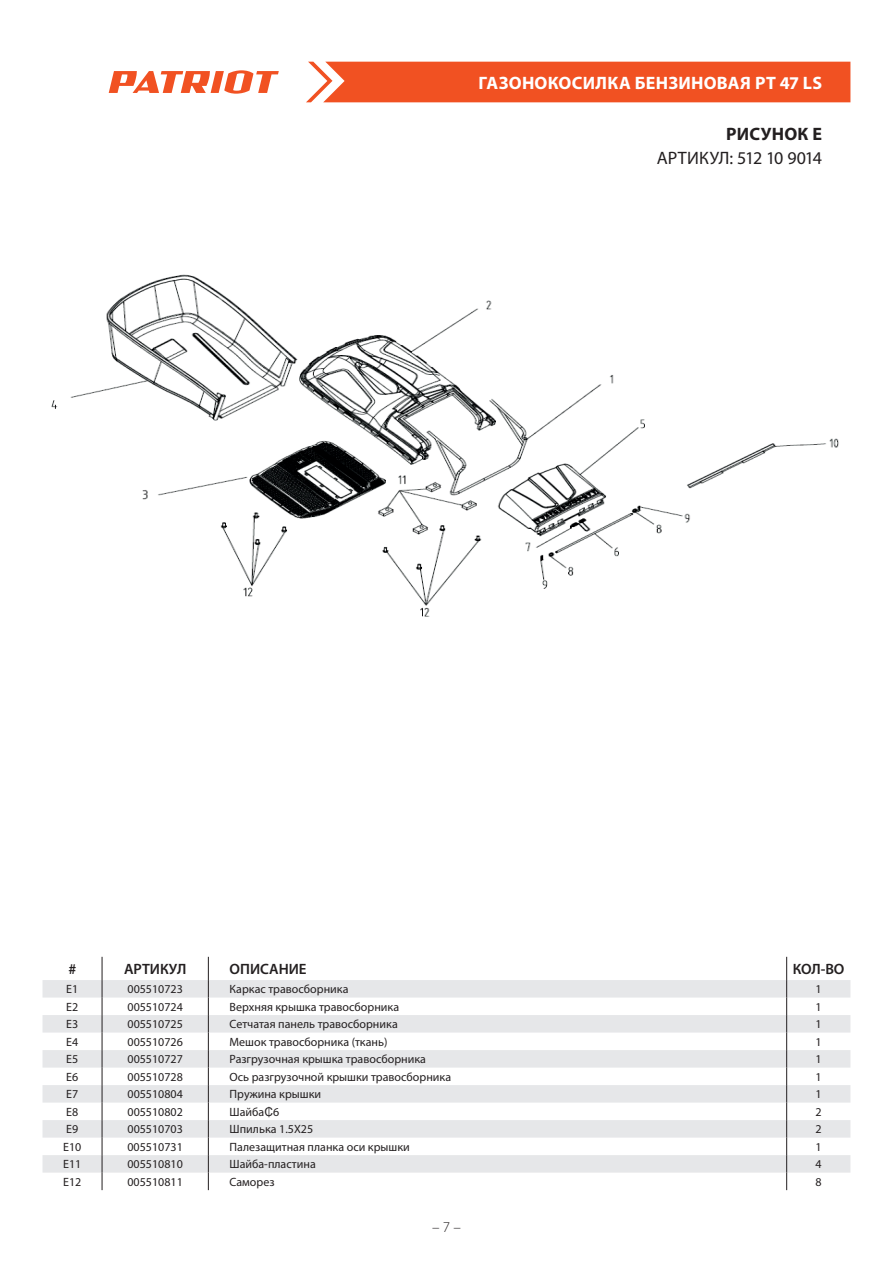
<style>
.page{position:relative;width:893px;height:1263px;background:#fff}
.page>*{position:absolute;margin:0;border:0;box-sizing:border-box;transform-origin:0 0}
.t1{font:700 18px "Myriad Pro";letter-spacing:.015em;color:#fff}
.t2{font:18px "Myriad Pro";letter-spacing:-.05em;color:#231f20}
.t3{font:700 18px "Myriad Pro";color:#231f20}
.t4{font:600 15px "Myriad Pro";color:#231f20}
.t5{font:300 15px "Myriad Pro";color:#231f20}
.t6{font:12px "Myriad Pro";color:#231f20}
.s1{font-family:"Arial"}
</style>
<div class="page">
<div style="left:306px;top:62px;width:544px;height:40px;background:#f15122"></div>
<svg style="left:109px;top:70px;width:170px;height:24px"></svg>
<svg style="left:43px;top:957px;width:807px;height:233px"></svg>
<svg style="left:43px;top:980px;width:807px;height:192px;fill:#e6e7e9"></svg>
<svg style="left:102px;top:957px;width:1px;height:233px"></svg>
<svg style="left:208px;top:957px;width:1px;height:233px"></svg>
<svg style="left:786px;top:957px;width:1px;height:233px"></svg>
<img style="left:51px;top:274px;width:788px;height:343px">
<h1 class="t1" style="left:479px;top:71px;width:345px">газонокосилка бензиновая РТ 47 Ls</h1>
<h1 class="t3" style="left:726px;top:123px;width:12px">РИС</h1>
<h1 class="t3" style="left:761px;top:123px;width:24px">УНОК</h1>
<h1 class="t3" style="left:812px;top:123px;width:11px">E</h1>
<h1 class="t2" style="left:657px;top:147px;width:167px">АРТИКУЛ: 512 10 9014</h1>
<p class="t4" style="left:68px;top:959px;width:9px">#</p>
<p class="t4" style="left:124px;top:959px;width:64px">АРТИКУЛ</p>
<p class="t4" style="left:230px;top:959px;width:78px">ОПИСАНИЕ</p>
<p class="t4" style="left:793px;top:959px;width:53px">КОЛ-ВО</p>
<p class="t6" style="left:66px;top:982px;width:14px">E1</p>
<p class="t6" style="left:128px;top:982px;width:57px">005510723</p>
<p class="t6" style="left:230px;top:982px;width:120px">Каркас травосборника</p>
<p class="t6" style="left:815px;top:982px;width:8px">1</p>
<p class="t6" style="left:66px;top:999px;width:14px">E2</p>
<p class="t6" style="left:128px;top:999px;width:57px">005510724</p>
<p class="t6" style="left:230px;top:999px;width:171px">Верхняя крышка травосборника</p>
<p class="t6" style="left:815px;top:999px;width:8px">1</p>
<p class="t6" style="left:66px;top:1017px;width:14px">E3</p>
<p class="t6" style="left:128px;top:1017px;width:57px">005510725</p>
<p class="t6" style="left:230px;top:1017px;width:170px">Сетчатая панель травосборника</p>
<p class="t6" style="left:815px;top:1017px;width:8px">1</p>
<p class="t6" style="left:66px;top:1034px;width:14px">E4</p>
<p class="t6" style="left:128px;top:1034px;width:57px">005510726</p>
<p class="t6" style="left:230px;top:1034px;width:159px">Мешок травосборника (ткань)</p>
<p class="t6" style="left:815px;top:1034px;width:8px">1</p>
<p class="t6" style="left:66px;top:1052px;width:14px">E5</p>
<p class="t6" style="left:128px;top:1052px;width:57px">005510727</p>
<p class="t6" style="left:230px;top:1052px;width:198px">Разгрузочная крышка травосборника</p>
<p class="t6" style="left:815px;top:1052px;width:8px">1</p>
<p class="t6" style="left:66px;top:1069px;width:14px">E6</p>
<p class="t6" style="left:128px;top:1069px;width:57px">005510728</p>
<p class="t6" style="left:230px;top:1069px;width:223px">Ось разгрузочной крышки травосборника</p>
<p class="t6" style="left:815px;top:1069px;width:8px">1</p>
<p class="t6" style="left:66px;top:1087px;width:14px">E7</p>
<p class="t6" style="left:128px;top:1087px;width:57px">005510804</p>
<p class="t6" style="left:230px;top:1087px;width:93px">Пружина крышки</p>
<p class="t6" style="left:815px;top:1087px;width:8px">1</p>
<p class="t6" style="left:66px;top:1104px;width:14px">E8</p>
<p class="t6" style="left:128px;top:1104px;width:57px">005510802</p>
<p class="t6" style="left:230px;top:1104px;width:51px">Шайба<span class="s1">₵</span>6</p>
<p class="t6" style="left:815px;top:1104px;width:8px">2</p>
<p class="t6" style="left:66px;top:1122px;width:14px">E9</p>
<p class="t6" style="left:128px;top:1122px;width:57px">005510703</p>
<p class="t6" style="left:230px;top:1122px;width:85px">Шпилька 1.5X25</p>
<p class="t6" style="left:815px;top:1122px;width:8px">2</p>
<p class="t6" style="left:63px;top:1139px;width:20px">E10</p>
<p class="t6" style="left:127px;top:1139px;width:57px">005510731</p>
<p class="t6" style="left:230px;top:1139px;width:182px">Палезащитная планка оси крышки</p>
<p class="t6" style="left:815px;top:1139px;width:8px">1</p>
<p class="t6" style="left:63px;top:1157px;width:20px">E11</p>
<p class="t6" style="left:127px;top:1157px;width:57px">005510810</p>
<p class="t6" style="left:230px;top:1157px;width:88px">Шайба-пластина</p>
<p class="t6" style="left:815px;top:1157px;width:8px">4</p>
<p class="t6" style="left:63px;top:1174px;width:20px">E12</p>
<p class="t6" style="left:127px;top:1174px;width:57px">005510811</p>
<p class="t6" style="left:230px;top:1174px;width:46px">Саморез</p>
<p class="t6" style="left:815px;top:1174px;width:8px">8</p>
<p class="t5" style="left:432px;top:1218px;width:30px">– 7 –</p>
</div>
